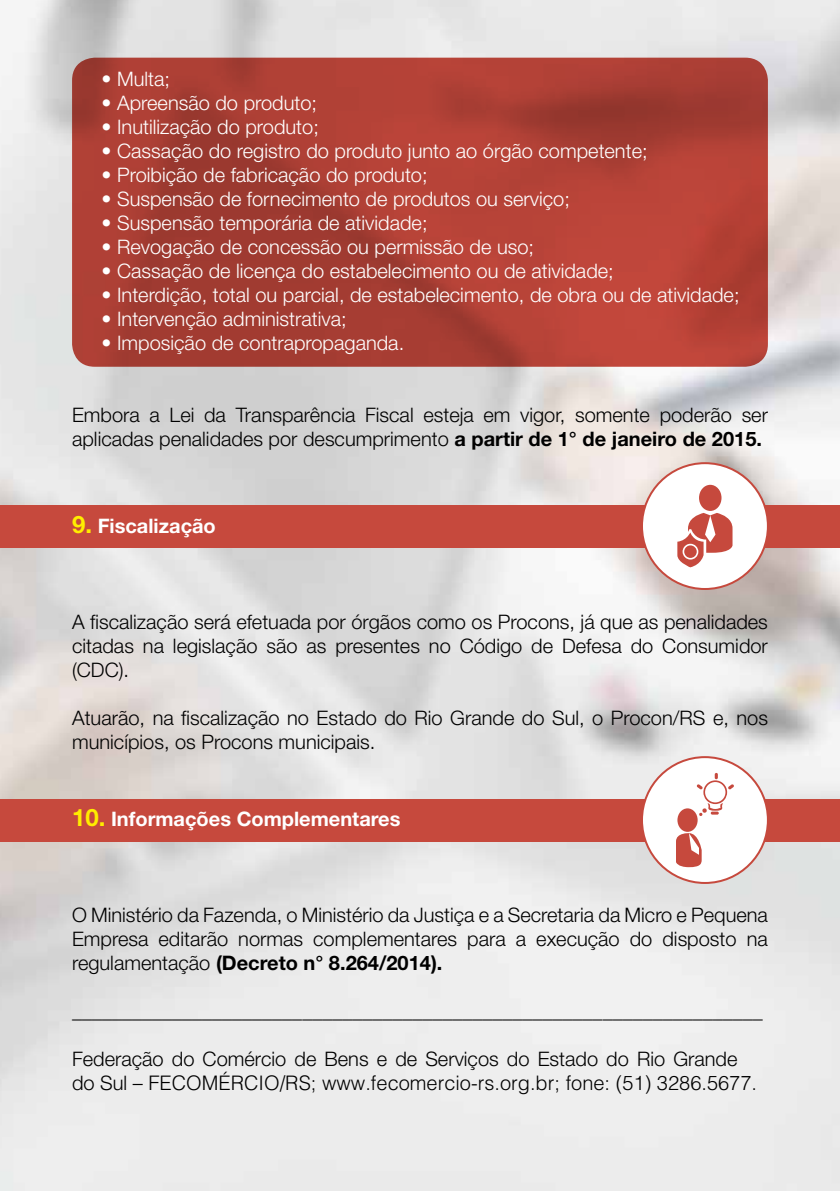
<style>
.page{position:relative;width:840px;height:1191px;background:#fff}
.page>*{position:absolute;margin:0;border:0;box-sizing:border-box;transform-origin:0 0}
.t1{font:300 20px/24px "Helvetica Neue LT Std";color:#000}
.t2{font:300 20px "Helvetica Neue LT Std";color:#fff}
.t3{font:300 20px "Helvetica LT Std";color:#000}
.t4{font:700 20px "Helvetica Neue LT Std";color:#fff}
.s1{font-weight:700}
.s2{font-size:24px;color:#ffed00}
.s3{font-family:"Helvetica Neue LT Std"}
</style>
<div class="page">
<img style="left:0;top:0;width:839px;height:1191px">
<div style="left:0;top:505px;width:839px;height:42px;background:#c6493d"></div>
<div style="left:641px;top:463px;width:126px;height:126px;background:#fff;border-radius:50%"></div>
<div style="left:698px;top:485px;width:23px;height:26px;background:#c6493d;border-radius:50%"></div>
<svg style="left:677px;top:513px;width:55px;height:54px"></svg>
<div style="left:0;top:798px;width:839px;height:43px;background:#c6493d"></div>
<div style="left:641px;top:757px;width:126px;height:126px;background:#fff;border-radius:50%"></div>
<svg style="left:696px;top:773px;width:37px;height:43px"></svg>
<svg style="left:676px;top:833px;width:25px;height:34px"></svg>
<div style="left:677px;top:808px;width:20px;height:24px;background:#c6493d;border-radius:50%"></div>
<svg style="left:72px;top:58px;width:695px;height:309px;background:#ac3f34"></svg>
<p class="t2" style="left:101px;top:67px;width:70px">• Multa;</p>
<p class="t2" style="left:101px;top:91px;width:217px">• Apreensão do produto;</p>
<p class="t2" style="left:101px;top:115px;width:219px">• Inutilização do produto;</p>
<p class="t2" style="left:101px;top:139px;width:547px">• Cassação do registro do produto junto ao órgão competente;</p>
<p class="t2" style="left:101px;top:163px;width:327px">• Proibição de fabricação do produto;</p>
<p class="t2" style="left:101px;top:187px;width:469px">• Suspensão de fornecimento de produtos ou serviço;</p>
<p class="t2" style="left:101px;top:211px;width:327px">• Suspensão temporária de atividade;</p>
<p class="t2" style="left:101px;top:235px;width:434px">• Revogação de concessão ou permissão de uso;</p>
<p class="t2" style="left:101px;top:259px;width:513px">• Cassação de licença do estabelecimento ou de atividade;</p>
<p class="t2" style="left:101px;top:283px;width:639px">• Interdição, total ou parcial, de estabelecimento, de obra ou de atividade;</p>
<p class="t2" style="left:101px;top:307px;width:246px">• Intervenção administrativa;</p>
<p class="t2" style="left:101px;top:331px;width:304px">• Imposição de contrapropaganda.</p>
<p class="t1" style="left:72px;top:403px;width:697px">Embora a Lei da Transparência Fiscal esteja em vigor, somente poderão ser aplicadas penalidades por descumprimento <span class="s1">a partir de 1° de janeiro de 2015.</span></p>
<p class="t4" style="left:72px;top:513px;width:145px"><span class="s2">9.</span> Fiscalização</p>
<p class="t1" style="left:72px;top:609px;width:697px;text-align:justify">A fiscalização será efetuada por órgãos como os Procons, já que as penalidades citadas na legislação são as presentes no Código de Defesa do Consumidor (CDC).</p>
<p class="t1" style="left:72px;top:705px;width:697px">Atuarão, na fiscalização no Estado do Rio Grande do Sul, o Procon/RS e, nos municípios, os Procons municipais.</p>
<p class="t4" style="left:72px;top:806px;width:330px"><span class="s2">10.</span> Informações Complementares</p>
<p class="t1" style="left:72px;top:902px;width:697px;text-align:justify">O Ministério da Fazenda, o Ministério da Justiça e a Secretaria da Micro e Pequena Empresa editarão normas complementares para a execução do disposto na regulamentação <span class="s1">(Decreto n° 8.264/2014).</span></p>
<p class="t1" style="left:72px;top:998px;width:691px">_____________________________________________________________________</p>
<p class="t1" style="left:72px;top:1046px;width:666px">Federação do Comércio de Bens e de Serviços do Estado do Rio Grande</p>
<p class="t3" style="left:72px;top:1070px;width:686px"><span class="s3">do Sul –</span> FECOMÉRCIO/RS; www.fecomercio-rs.org.br; fone: (51) 3286.5677.</p>
</div>
